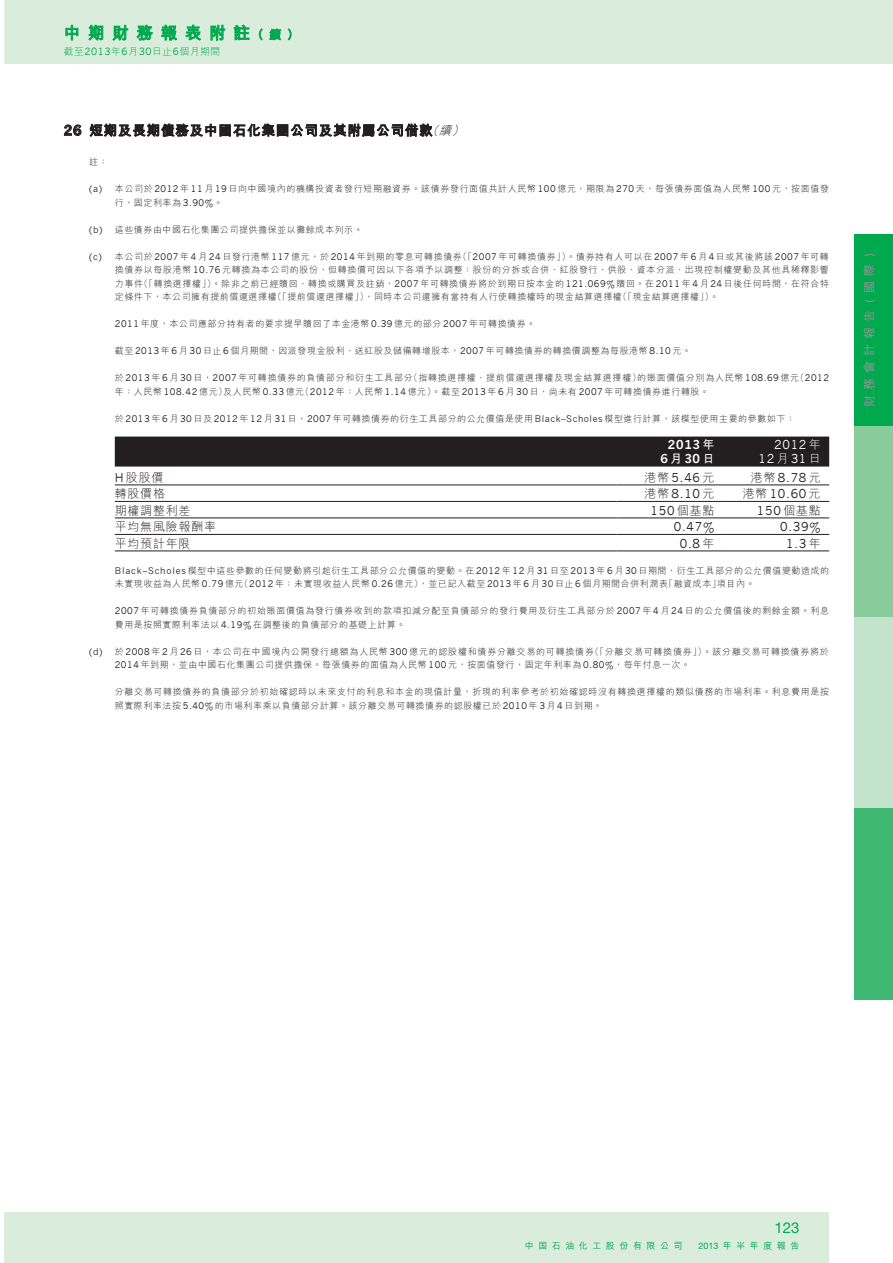
<style>
.page{position:relative;width:893px;height:1263px;background:#fff}
.page>*{position:absolute;margin:0;border:0;box-sizing:border-box;transform-origin:0 0}
.t1{font:700 16.5px "M Hei HK";letter-spacing:.47em;color:#00a94e}
.t2{font:15px "Helvetica Neue LT Std";color:#00a94e}
._3__標題{font:700 13.5px "M Hei HK";letter-spacing:.06em;color:#231f20}
._6__表內文{font:12px "News Gothic";letter-spacing:.06em;color:#231f20}
._6__表內文-2{font:300 12px "M Hei HK";letter-spacing:.06em;color:#231f20}
.T0__表頭{font:12px "News Gothic";letter-spacing:.06em;color:#fff}
.t3{font:500 12px "M Hei HK";letter-spacing:.415em;color:#939598}
.T0__表頭-2{font:700 12px "News Gothic";letter-spacing:.06em;color:#fff}
.t4{font:300 9.75px "M Hei HK";letter-spacing:.06em;color:#00a94e}
._2__附註內文{font:300 9px/13.5px "M Hei HK";letter-spacing:.06em;color:#231f20}
._2__附註內文-2{font:300 9px/13.5px "M Hei HK";letter-spacing:.08em;color:#231f20}
._2__附註內文-3{font:300 9px/13.5px "M Hei HK";letter-spacing:.085em;color:#231f20}
.t5{font:500 9px "M Hei HK";letter-spacing:.5em;color:#00a94e}
.s1{font-size:12px}
.s2{font-family:"News Gothic";font-weight:400}
.s3{font-family:"News Gothic"}
.s4{font-weight:300;font-style:italic;font-size:12px}
.s5{font-family:"M Hei HK"}
.s6{font-family:"M Hei HK";font-weight:300}
.s7{font-family:"Univers LT Std";font-weight:400}
.s8{font-family:"M Hei HKS"}
.s9{font-family:"Helvetica Neue LT Std";font-weight:400}
</style>
<div class="page">
<div style="left:4px;top:1212px;width:825px;height:51px;background:#daeddd"></div>
<div style="left:4px;top:0;width:889px;height:64px;background:#daeddd"></div>
<div style="left:855px;top:808px;width:38px;height:191px;background:#3eb872"></div>
<div style="left:855px;top:616px;width:38px;height:192px;background:#c3e3ca"></div>
<div style="left:855px;top:425px;width:38px;height:191px;background:#88cc9c"></div>
<div style="left:855px;top:234px;width:38px;height:191px;background:#00a94e"></div>
<svg style="left:65px;top:25px;width:14px;height:16px"></svg>
<svg style="left:88px;top:25px;width:16px;height:16px"></svg>
<svg style="left:112px;top:25px;width:16px;height:16px"></svg>
<svg style="left:136px;top:24px;width:17px;height:17px"></svg>
<svg style="left:161px;top:24px;width:16px;height:17px"></svg>
<svg style="left:185px;top:24px;width:16px;height:17px"></svg>
<svg style="left:210px;top:24px;width:15px;height:17px"></svg>
<svg style="left:234px;top:24px;width:16px;height:16px"></svg>
<svg style="left:259px;top:28px;width:4px;height:13px"></svg>
<svg style="left:269px;top:28px;width:12px;height:13px"></svg>
<svg style="left:288px;top:28px;width:4px;height:13px"></svg>
<svg style="left:64px;top:124px;width:18px;height:12px"></svg>
<svg style="left:89px;top:123px;width:344px;height:14px"></svg>
<div style="left:115px;top:437px;width:714px;height:30px;background:#231f20"></div>
<hr style="left:115px;top:485px;width:502px;height:1px;background:#231f20">
<hr style="left:617px;top:485px;width:106px;height:1px;background:#231f20">
<hr style="left:723px;top:485px;width:106px;height:1px;background:#231f20">
<hr style="left:115px;top:501px;width:502px;height:1px;background:#231f20">
<hr style="left:617px;top:501px;width:106px;height:1px;background:#231f20">
<hr style="left:723px;top:501px;width:106px;height:1px;background:#231f20">
<hr style="left:115px;top:518px;width:502px;height:1px;background:#231f20">
<hr style="left:617px;top:518px;width:106px;height:1px;background:#231f20">
<hr style="left:723px;top:518px;width:106px;height:1px;background:#231f20">
<hr style="left:115px;top:534px;width:502px;height:1px;background:#231f20">
<hr style="left:617px;top:534px;width:106px;height:1px;background:#231f20">
<hr style="left:723px;top:534px;width:106px;height:1px;background:#231f20">
<hr style="left:115px;top:551px;width:502px;height:1px;background:#231f20">
<hr style="left:617px;top:551px;width:106px;height:1px;background:#231f20">
<hr style="left:723px;top:551px;width:106px;height:1px;background:#231f20">
<h1 class="t1" style="left:64px;top:21px;width:237px">中期財務報表附註<span class="s1">（續）</span></h1>
<p class="t4" style="left:64px;top:47px;width:158px">截至<span class="s2">2013</span>年<span class="s2">6</span>月<span class="s2">30</span>日止<span class="s2">6</span>個月期間</p>
<p class="_3__標題" style="left:64px;top:121px;width:405px"><span class="s3">26</span> 短期及長期債務及中國石化集團公司及其附屬公司借款<span class="s4">（續）</span></p>
<p class="_2__附註內文" style="left:89px;top:155px;width:20px">註：</p>
<p class="_2__附註內文" style="left:115px;top:182px;width:716px;text-indent:-26px"><span class="s2">(a)</span> 本公司於 <span class="s2">2012</span> 年 <span class="s2">11</span> 月 <span class="s2">19</span> 日向中國境內的機構投資者發行短期融資券。該債券發行面值共計人民幣 <span class="s2">100</span> 億元，期限為 <span class="s2">270</span> 天，每張債券面值為人民幣 <span class="s2">100</span> 元，按面值發行，固定利率為 <span class="s2">3.90%</span>。</p>
<p class="_2__附註內文" style="left:89px;top:223px;width:275px"><span class="s2">(b)</span> 這些債券由中國石化集團公司提供擔保並以攤餘成本列示。</p>
<p class="_2__附註內文" style="left:115px;top:250px;width:716px;text-align:justify;text-indent:-26px"><span class="s2">(c)</span> 本公司於 <span class="s2">2007</span> 年 <span class="s2">4</span> 月 <span class="s2">24</span> 日發行港幣 <span class="s2">117</span> 億元，於 <span class="s2">2014</span> 年到期的零息可轉換債券（「<span class="s2">2007</span> 年可轉換債券」）。債券持有人可以在 <span class="s2">2007</span> 年 <span class="s2">6</span> 月 <span class="s2">4</span> 日或其後將該 <span class="s2">2007</span> 年可轉換債券以每股港幣 <span class="s2">10.76</span> 元轉換為本公司的股份，但轉換價可因以下各項予以調整：股份的分拆或合併、紅股發行、供股、資本分派、出現控制權變動及其他具稀釋影響力事件（「轉換選擇權」）。除非之前已經贖回、轉換或購買及註銷，<span class="s2">2007</span> 年可轉換債券將於到期日按本金的 <span class="s2">121.069%</span> 贖回。在 <span class="s2">2011</span> 年 <span class="s2">4</span> 月 <span class="s2">24</span> 日後任何時間，在符合特定條件下，本公司擁有提前償還選擇權（「提前償還選擇權」），同時本公司還擁有當持有人行使轉換權時的現金結算選擇權（「現金結算選擇權」）。</p>
<p class="_2__附註內文" style="left:115px;top:317px;width:422px"><span class="s2">2011</span> 年度，本公司應部分持有者的要求提早贖回了本金港幣 <span class="s2">0.39</span> 億元的部分 <span class="s2">2007</span> 年可轉換債券。</p>
<p class="_2__附註內文" style="left:115px;top:344px;width:578px">截至 <span class="s2">2013</span> 年 <span class="s2">6</span> 月 <span class="s2">30</span> 日止 <span class="s2">6</span> 個月期間，因派發現金股利、送紅股及儲備轉增股本，<span class="s2">2007</span> 年可轉換債券的轉換價調整為每股港幣 <span class="s2">8.10</span> 元。</p>
<p class="_2__附註內文-2" style="left:115px;top:371px;width:716px">於<span class="s2">2013</span>年<span class="s2">6</span>月<span class="s2">30</span>日，<span class="s2">2007</span>年可轉換債券的負債部分和衍生工具部分（指轉換選擇權、提前償還選擇權及現金結算選擇權）的賬面價值分別為人民幣<span class="s2">108.69</span>億元（<span class="s2">2012</span>年：人民幣 <span class="s2">108.42</span> 億元）及人民幣 <span class="s2">0.33</span> 億元（<span class="s2">2012</span> 年：人民幣 <span class="s2">1.14</span> 億元）。截至 <span class="s2">2013</span> 年 <span class="s2">6</span> 月 <span class="s2">30</span> 日，尚未有 <span class="s2">2007</span> 年可轉換債券進行轉股。</p>
<p class="_2__附註內文" style="left:115px;top:412px;width:682px">於 <span class="s2">2013</span> 年 <span class="s2">6</span> 月 <span class="s2">30</span> 日及 <span class="s2">2012</span> 年 <span class="s2">12</span> 月 <span class="s2">31</span> 日，<span class="s2">2007</span> 年可轉換債券的衍生工具部分的公允價值是使用 <span class="s2">Black–Scholes</span> 模型進行計算，該模型使用主要的參數如下：</p>
<p class="T0__表頭-2" style="left:668px;top:437px;width:48px">2013 <span class="s5">年</span></p>
<p class="T0__表頭" style="left:774px;top:438px;width:48px">2012 <span class="s6">年</span></p>
<p class="T0__表頭-2" style="left:660px;top:451px;width:55px">6<span class="s5">月</span>30<span class="s5">日</span></p>
<p class="T0__表頭" style="left:758px;top:451px;width:64px">12<span class="s6">月</span>31<span class="s6">日</span></p>
<p class="_6__表內文-2" style="left:115px;top:471px;width:50px"><span class="s2">H</span> 股股價</p>
<p class="_6__表內文" style="left:645px;top:470px;width:71px"><span class="s6">港幣</span> 5.46 <span class="s6">元</span></p>
<p class="_6__表內文" style="left:751px;top:470px;width:71px"><span class="s6">港幣</span> 8.78 <span class="s6">元</span></p>
<p class="_6__表內文-2" style="left:115px;top:487px;width:52px">轉股價格</p>
<p class="_6__表內文" style="left:645px;top:487px;width:71px"><span class="s6">港幣</span> 8.10 <span class="s6">元</span></p>
<p class="_6__表內文" style="left:743px;top:487px;width:79px"><span class="s6">港幣</span> 10.60 <span class="s6">元</span></p>
<p class="_6__表內文-2" style="left:115px;top:504px;width:77px">期權調整利差</p>
<p class="_6__表內文" style="left:651px;top:503px;width:65px">150 <span class="s6">個基點</span></p>
<p class="_6__表內文" style="left:757px;top:503px;width:65px">150 <span class="s6">個基點</span></p>
<p class="_6__表內文-2" style="left:115px;top:520px;width:103px">平均無風險報酬率</p>
<p class="_6__表內文" style="left:674px;top:520px;width:42px">0.47%</p>
<p class="_6__表內文" style="left:780px;top:520px;width:42px">0.39%</p>
<p class="_6__表內文-2" style="left:115px;top:537px;width:77px">平均預計年限</p>
<p class="_6__表內文" style="left:680px;top:536px;width:36px">0.8 <span class="s6">年</span></p>
<p class="_6__表內文" style="left:786px;top:536px;width:36px">1.3 <span class="s6">年</span></p>
<p class="_2__附註內文" style="left:115px;top:564px;width:716px"><span class="s2">Black–Scholes</span> 模型中這些參數的任何變動將引起衍生工具部分公允價值的變動。在 <span class="s2">2012</span> 年 <span class="s2">12</span> 月 <span class="s2">31</span> 日至 <span class="s2">2013</span> 年 <span class="s2">6</span> 月 <span class="s2">30</span> 日期間，衍生工具部分的公允價值變動造成的未實現收益為人民幣 <span class="s2">0.79</span> 億元（<span class="s2">2012</span> 年：未實現收益人民幣 <span class="s2">0.26</span> 億元），並已記入截至 <span class="s2">2013</span> 年 <span class="s2">6</span> 月 <span class="s2">30</span> 日止 <span class="s2">6</span> 個月期間合併利潤表「融資成本」項目內。</p>
<p class="_2__附註內文" style="left:115px;top:604px;width:716px"><span class="s2">2007</span>年可轉換債券負債部分的初始賬面價值為發行債券收到的款項扣減分配至負債部分的發行費用及衍生工具部分於 <span class="s2">2007</span> 年 <span class="s2">4</span> 月<span class="s2">24</span>日的公允價值後的剩餘金額。利息費用是按照實際利率法以 <span class="s2">4.19%</span> 在調整後的負債部分的基礎上計算。</p>
<p class="_2__附註內文-3" style="left:115px;top:645px;width:716px;text-indent:-26px"><span class="s2">(d)</span> 於<span class="s2">2008</span>年<span class="s2">2</span>月<span class="s2">26</span>日，本公司在中國境內公開發行總額為人民幣<span class="s2">300</span>億元的認股權和債券分離交易的可轉換債券（「分離交易可轉換債券」）。該分離交易可轉換債券將於<br><span class="s2">2014</span> 年到期，並由中國石化集團公司提供擔保。每張債券的面值為人民幣 <span class="s2">100</span> 元，按面值發行，固定年利率為 <span class="s2">0.80%</span>，每年付息一次。</p>
<p class="_2__附註內文" style="left:115px;top:685px;width:716px">分離交易可轉換債券的負債部分於初始確認時以未來支付的利息和本金的現值計量，折現的利率參考於初始確認時沒有轉換選擇權的類似債務的市場利率。利息費用是按照實際利率法按 <span class="s2">5.40%</span> 的市場利率乘以負債部分計算。該分離交易可轉換債券的認股權已於 <span class="s2">2010</span> 年 <span class="s2">3</span> 月 <span class="s2">4</span> 日到期。</p>
<h3 class="t3" style="left:861px;top:407px;width:155px;rotate:-90deg">財務會計報告 <span class="s7">(</span> 國際 <span class="s7">)</span></h3>
<h2 class="t2" style="left:774px;top:1218px;width:27px">123</h2>
<p class="t5" style="left:525px;top:1239px;width:159px">中<span class="s8">國</span>石油化工股份有限公司</p>
<p class="t5" style="left:698px;top:1239px;width:103px"><span class="s9">2013</span>年半年度報告</p>
</div>
